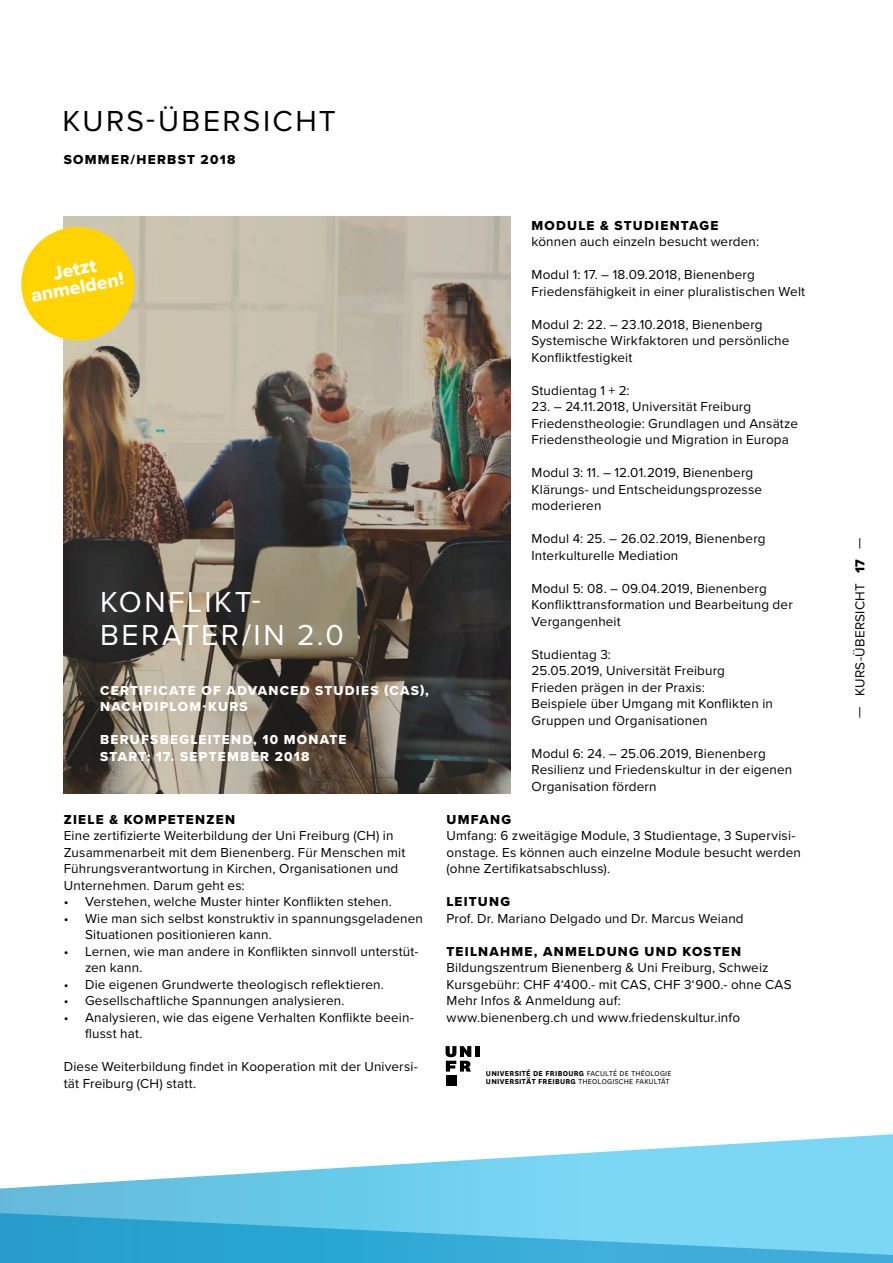
<style>
.page{position:relative;width:893px;height:1263px;background:#fff}
.page>*{position:absolute;margin:0;border:0;box-sizing:border-box;transform-origin:0 0}
.t1{font:30px/33px "Proxima Nova";letter-spacing:.08em;color:#fff}
.t2{font:30px "Proxima Nova";letter-spacing:.08em;color:#000}
.t3{font:19.5px/18.1px "Proxima Nova Extrabld";color:#fff;text-align:center}
.t4{font:13.5px/16.5px "Proxima Nova";letter-spacing:.01em;color:#000}
.t5{font:13.5px/16.5px "Proxima Nova Extrabld";letter-spacing:.095em;color:#fff}
.t6{font:13.5px "Proxima Nova Extrabld";letter-spacing:.095em;color:#000}
.t7{font:700 8.4px/8.4px "National Uni Fr";letter-spacing:.03em;color:#000}
.s1{font-weight:400}
.s2{font-family:"Proxima Nova Extrabld"}
</style>
<div class="page">
<svg style="left:0;top:1134px;width:893px;height:129px"></svg>
<svg style="left:64px;top:216px;width:446px;height:578px;background:#7c7366"></svg>
<hr style="left:475px;top:1046px;width:4px;height:11px;background:#000">
<div style="left:446px;top:1075px;width:10px;height:11px;background:#000"></div>
<svg style="left:446px;top:1046px;width:25px;height:25px"></svg>
<svg style="left:21px;top:222px;width:118px;height:123px;background:#f5d63f"></svg>
<h1 class="t2" style="left:63px;top:98px;width:275px">KURS-ÜBERSICHT</h1>
<p class="t6" style="left:64px;top:149px;width:173px">SOMMER/HERBST 2018</p>
<h2 class="t3" style="left:26px;top:269px;width:96px;rotate:-11deg">Jetzt anmelden!</h2>
<h1 class="t1" style="left:100px;top:584px;width:245px">KONFLIKT-<br>BERATER/IN 2.0</h1>
<p class="t5" style="left:100px;top:682px;width:330px">CERTIFICATE OF ADVANCED STUDIES (CAS),<br>NACHDIPLOM-KURS</p>
<p class="t5" style="left:100px;top:731px;width:248px">BERUFSBEGLEITEND, 10 MONATE<br>START: 17. SEPTEMBER 2018</p>
<p class="t6" style="left:64px;top:809px;width:173px">ZIELE &amp; KOMPETENZEN</p>
<p class="t4" style="left:64px;top:827px;width:343px">Eine zertifizierte Weiterbildung der Uni Freiburg (CH) in Zusammenarbeit mit dem Bienenberg. Für Menschen mit Führungsverantwortung in Kirchen, Organisationen und Unternehmen. Darum geht es:</p>
<p class="t4" style="left:64px;top:893px;width:329px">• Verstehen, welche Muster hinter Konflikten stehen.</p>
<p class="t4" style="left:85px;top:910px;width:339px;text-indent:-21px">• Wie man sich selbst konstruktiv in spannungsgeladenen<br>Situationen positionieren kann.</p>
<p class="t4" style="left:85px;top:942px;width:335px;text-indent:-21px">• Lernen, wie man andere in Konflikten sinnvoll unterstüt&shy;zen kann.</p>
<p class="t4" style="left:64px;top:975px;width:322px">• Die eigenen Grundwerte theologisch reflektieren.</p>
<p class="t4" style="left:64px;top:992px;width:282px">• Gesellschaftliche Spannungen analysieren.</p>
<p class="t4" style="left:85px;top:1008px;width:330px;text-indent:-21px">• Analysieren, wie das eigene Verhalten Konflikte beein&shy;flusst hat.</p>
<p class="t4" style="left:64px;top:1058px;width:356px">Diese Weiterbildung findet in Kooperation mit der Universi&shy;tät Freiburg (CH) statt.</p>
<p class="t6" style="left:531px;top:215px;width:188px">MODULE &amp; STUDIENTAGE</p>
<p class="t4" style="left:531px;top:233px;width:229px">können auch einzeln besucht werden:</p>
<p class="t4" style="left:531px;top:266px;width:275px">Modul 1: 17. – 18.09.2018, Bienenberg<br>Friedensfähigkeit in einer pluralistischen Welt</p>
<p class="t4" style="left:531px;top:315px;width:259px">Modul 2: 22. – 23.10.2018, Bienenberg<br>Systemische Wirkfaktoren und persönliche<br>Konfliktfestigkeit</p>
<p class="t4" style="left:531px;top:381px;width:100px">Studientag 1 + 2:</p>
<p class="t4" style="left:531px;top:398px;width:268px">23. – 24.11.2018, Universität Freiburg<br>Friedenstheologie: Grundlagen und Ansätze<br>Friedenstheologie und Migration in Europa</p>
<p class="t4" style="left:531px;top:464px;width:232px">Modul 3: 11. – 12.01.2019, Bienenberg<br>Klärungs- und Entscheidungsprozesse moderieren</p>
<p class="t4" style="left:531px;top:530px;width:236px">Modul 4: 25. – 26.02.2019, Bienenberg<br>Interkulturelle Mediation</p>
<p class="t4" style="left:531px;top:579px;width:263px">Modul 5: 08. – 09.04.2019, Bienenberg<br>Konflikttransformation und Bearbeitung der<br>Vergangenheit</p>
<p class="t4" style="left:531px;top:645px;width:243px">Studientag 3:<br>25.05.2019, Universität Freiburg<br>Frieden prägen in der Praxis:<br>Beispiele über Umgang mit Konflikten in<br>Gruppen und Organisationen</p>
<p class="t4" style="left:531px;top:744px;width:262px">Modul 6: 24. – 25.06.2019, Bienenberg<br>Resilienz und Friedenskultur in der eigenen<br>Organisation fördern</p>
<p class="t6" style="left:446px;top:809px;width:66px">UMFANG</p>
<p class="t4" style="left:446px;top:827px;width:356px">Umfang: 6 zweitägige Module, 3 Studientage, 3 Supervisi&shy;onstage. Es können auch einzelne Module besucht werden (ohne Zertifikatsabschluss).</p>
<p class="t6" style="left:446px;top:892px;width:65px">LEITUNG</p>
<p class="t4" style="left:446px;top:909px;width:299px">Prof. Dr. Mariano Delgado und Dr. Marcus Weiand</p>
<p class="t6" style="left:446px;top:941px;width:296px">TEILNAHME, ANMELDUNG UND KOSTEN</p>
<p class="t4" style="left:446px;top:959px;width:347px">Bildungszentrum Bienenberg &amp; Uni Freiburg, Schweiz Kursgebühr: CHF 4‘400.- mit CAS, CHF 3‘900.- ohne CAS Mehr Infos &amp; Anmeldung auf:<br>www.bienenberg.ch und www.friedenskultur.info</p>
<p class="t7" style="left:486px;top:1068px;width:187px">UNIVERSITÉ DE FRIBOURG <span class="s1">FACULTÉ DE THÉOLOGIE<br></span>UNIVERSITÄT FREIBURG <span class="s1">THEOLOGISCHE FAKULTÄT</span></p>
<p class="t4" style="left:851px;top:717px;width:181px;rotate:-90deg">— KURS-ÜBERSICHT <span class="s2">17</span> —</p>
</div>
